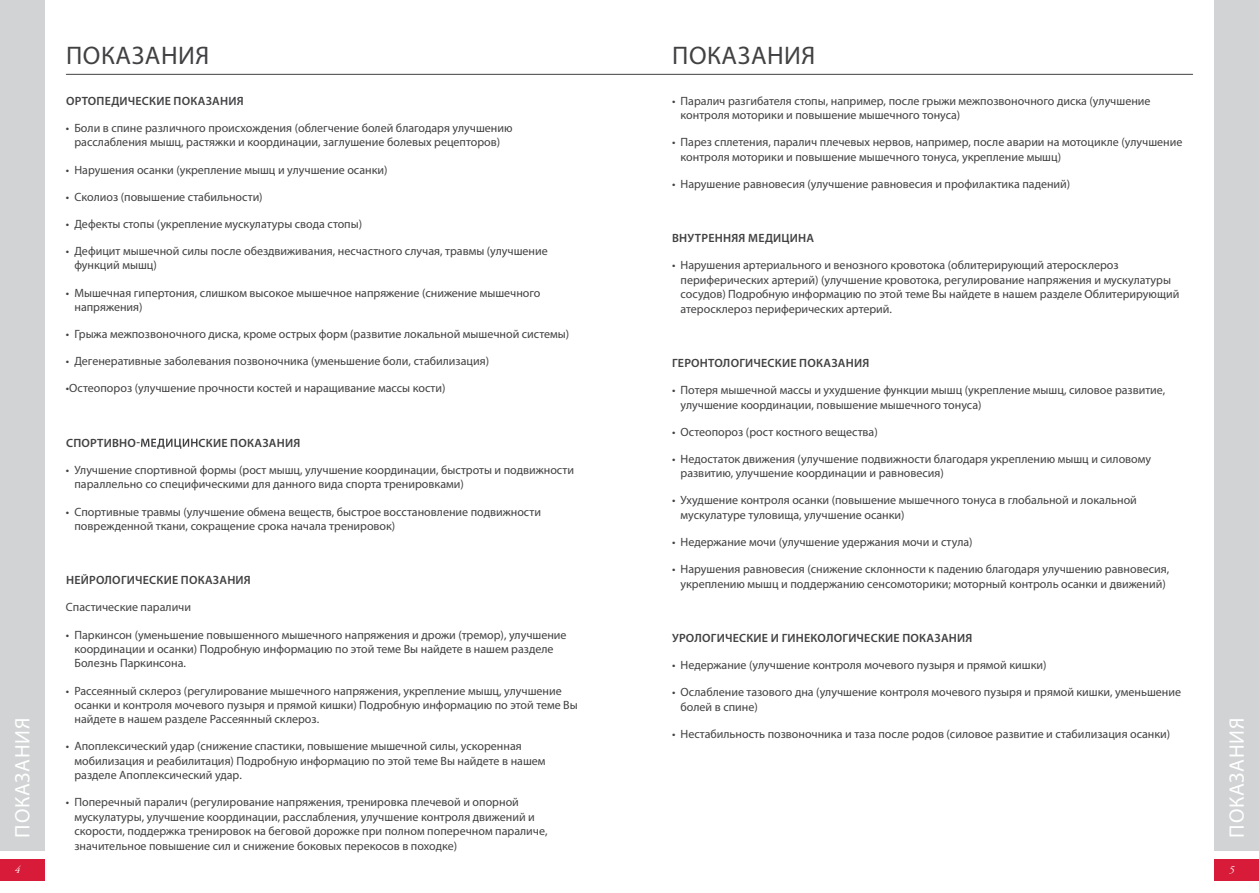
<style>
.page{position:relative;width:1259px;height:893px;background:#fff}
.page>*{position:absolute;margin:0;border:0;box-sizing:border-box;transform-origin:0 0}
.t1{font:25.5px "Myriad Pro";letter-spacing:.02em;color:#414042}
.t2{font:21px "Myriad Pro";letter-spacing:.03em;color:#fff}
.t3{font:12px/14.4px "Myriad Pro";color:#414042}
.t4{font:600 12px "Myriad Pro";letter-spacing:.02em;color:#414042}
.t5{font:italic 10.5px "Adobe Garamond Pro";color:#fff}
</style>
<div class="page">
<div style="left:0;top:859px;width:45px;height:21px;background:#d71b38"></div>
<div style="left:1214px;top:859px;width:45px;height:21px;background:#d71b38"></div>
<div style="left:0;top:0;width:45px;height:850px;background:#d1d3d4"></div>
<div style="left:1214px;top:0;width:45px;height:850px;background:#d1d3d4"></div>
<svg style="left:137px;top:439px;width:60px;height:10px"></svg>
<hr style="left:66px;top:74px;width:1126px;height:1px;background:#414042">
<h1 class="t1" style="left:66px;top:39px;width:145px">ПОКАЗАНИЯ</h1>
<h1 class="t1" style="left:672px;top:39px;width:145px">ПОКАЗАНИЯ</h1>
<p class="t3" style="left:680px;top:93px;width:471px;text-indent:-9px">• Паралич разгибателя стопы, например, после грыжи межпозвоночного диска (улучшение контроля моторики и повышение мышечного тонуса)</p>
<p class="t3" style="left:680px;top:135px;width:503px;text-indent:-9px">• Парез сплетения, паралич плечевых нервов, например, после аварии на мотоцикле (улучшение контроля моторики и повышение мышечного тонуса, укрепление мышц)</p>
<p class="t3" style="left:672px;top:177px;width:400px">• Нарушение равновесия (улучшение равновесия и профилактика падений)</p>
<p class="t4" style="left:66px;top:93px;width:179px">ОРТОПЕДИЧЕСКИЕ ПОКАЗАНИЯ</p>
<p class="t3" style="left:66px;top:121px;width:448px;text-align:center">• Боли в спине различного происхождения (облегчение болей благодаря улучшению расслабления мышц, растяжки и координации, заглушение болевых рецепторов)</p>
<p class="t3" style="left:66px;top:162px;width:323px">• Нарушения осанки (укрепление мышц и улучшение осанки)</p>
<p class="t3" style="left:66px;top:189px;width:198px">• Сколиоз (повышение стабильности)</p>
<p class="t3" style="left:66px;top:216px;width:298px">• Дефекты стопы (укрепление мускулатуры свода стопы)</p>
<p class="t3" style="left:74px;top:244px;width:475px;text-indent:-9px">• Дефицит мышечной силы после обездвиживания, несчастного случая, травмы (улучшение функций мышц)</p>
<p class="t3" style="left:74px;top:285px;width:467px;text-indent:-9px">• Мышечная гипертония, слишком высокое мышечное напряжение (снижение мышечного напряжения)</p>
<p class="t3" style="left:66px;top:327px;width:505px">• Грыжа межпозвоночного диска, кроме острых форм (развитие локальной мышечной системы)</p>
<p class="t3" style="left:66px;top:354px;width:425px">• Дегенеративные заболевания позвоночника (уменьшение боли, стабилизация)</p>
<p class="t3" style="left:66px;top:381px;width:381px">•Остеопороз (улучшение прочности костей и наращивание массы кости)</p>
<p class="t4" style="left:672px;top:231px;width:143px">ВНУТРЕННЯЯ МЕДИЦИНА</p>
<p class="t3" style="left:680px;top:258px;width:500px;text-indent:-8px">• Нарушения артериального и венозного кровотока (облитерирующий атеросклероз периферических артерий) (улучшение кровотока, регулирование напряжения и мускулатуры сосудов) Подробную информацию по этой теме Вы найдете в нашем разделе Облитерирующий атеросклероз периферических артерий.</p>
<p class="t4" style="left:672px;top:355px;width:199px">ГЕРОНТОЛОГИЧЕСКИЕ ПОКАЗАНИЯ</p>
<p class="t3" style="left:680px;top:383px;width:486px;text-indent:-9px">• Потеря мышечной массы и ухудшение функции мышц (укрепление мышц, силовое развитие, улучшение координации, повышение мышечного тонуса)</p>
<p class="t3" style="left:672px;top:424px;width:207px">• Остеопороз (рост костного вещества)</p>
<p class="t3" style="left:680px;top:451px;width:472px;text-indent:-9px">• Недостаток движения (улучшение подвижности благодаря укреплению мышц и силовому развитию, улучшение координации и равновесия)</p>
<p class="t3" style="left:680px;top:493px;width:458px;text-indent:-9px">• Ухудшение контроля осанки (повышение мышечного тонуса в глобальной и локальной мускулатуре туловища, улучшение осанки)</p>
<p class="t3" style="left:672px;top:535px;width:302px">• Недержание мочи (улучшение удержания мочи и стула)</p>
<p class="t3" style="left:672px;top:562px;width:499px;text-align:center">• Нарушения равновесия (снижение склонности к падению благодаря улучшению равновесия, укреплению мышц и поддержанию сенсомоторики; моторный контроль осанки и движений)</p>
<p class="t4" style="left:66px;top:435px;width:71px">СПОРТИВНО</p>
<p class="t4" style="left:199px;top:435px;width:103px">СКИЕ ПОКАЗАНИЯ</p>
<p class="t3" style="left:74px;top:463px;width:501px;text-indent:-9px">• Улучшение спортивной формы (рост мышц, улучшение координации, быстроты и подвижности параллельно со специфическими для данного вида спорта тренировками)</p>
<p class="t3" style="left:74px;top:504px;width:468px;text-indent:-9px">• Спортивные травмы (улучшение обмена веществ, быстрое восстановление подвижности поврежденной ткани, сокращение срока начала тренировок)</p>
<p class="t4" style="left:66px;top:573px;width:186px">НЕЙРОЛОГИЧЕСКИЕ ПОКАЗАНИЯ</p>
<p class="t3" style="left:66px;top:600px;width:127px">Спастические параличи</p>
<p class="t3" style="left:74px;top:627px;width:494px;text-indent:-9px">• Паркинсон (уменьшение повышенного мышечного напряжения и дрожи (тремор), улучшение координации и осанки) Подробную информацию по этой теме Вы найдете в нашем разделе<br>Болезнь Паркинсона.</p>
<p class="t3" style="left:74px;top:683px;width:505px;text-indent:-9px">• Рассеянный склероз (регулирование мышечного напряжения, укрепление мышц, улучшение осанки и контроля мочевого пузыря и прямой кишки) Подробную информацию по этой теме Вы найдете в нашем разделе Рассеянный склероз.</p>
<p class="t3" style="left:74px;top:739px;width:472px;text-indent:-9px">• Апоплексический удар (снижение спастики, повышение мышечной силы, ускоренная мобилизация и реабилитация) Подробную информацию по этой теме Вы найдете в нашем разделе Апоплексический удар.</p>
<p class="t3" style="left:74px;top:795px;width:474px;text-indent:-9px">• Поперечный паралич (регулирование напряжения, тренировка плечевой и опорной мускулатуры, улучшение координации, расслабления, улучшение контроля движений и скорости, поддержка тренировок на беговой дорожке при полном поперечном параличе, значительное повышение сил и снижение боковых перекосов в походке)</p>
<p class="t4" style="left:672px;top:630px;width:302px">УРОЛОГИЧЕСКИЕ И ГИНЕКОЛОГИЧЕСКИЕ ПОКАЗАНИЯ</p>
<p class="t3" style="left:672px;top:658px;width:376px">• Недержание (улучшение контроля мочевого пузыря и прямой кишки)</p>
<p class="t3" style="left:680px;top:685px;width:502px;text-indent:-9px">• Ослабление тазового дна (улучшение контроля мочевого пузыря и прямой кишки, уменьшение болей в спине)</p>
<p class="t3" style="left:672px;top:726px;width:500px">• Нестабильность позвоночника и таза после родов (силовое развитие и стабилизация осанки)</p>
<h2 class="t2" style="left:10px;top:837px;width:121px;rotate:-90deg">ПОКАЗАНИЯ</h2>
<h2 class="t2" style="left:1224px;top:837px;width:121px;rotate:-90deg">ПОКАЗАНИЯ</h2>
<p class="t5" style="left:15px;top:864px;width:7px">4</p>
<p class="t5" style="left:1229px;top:864px;width:7px">5</p>
</div>
